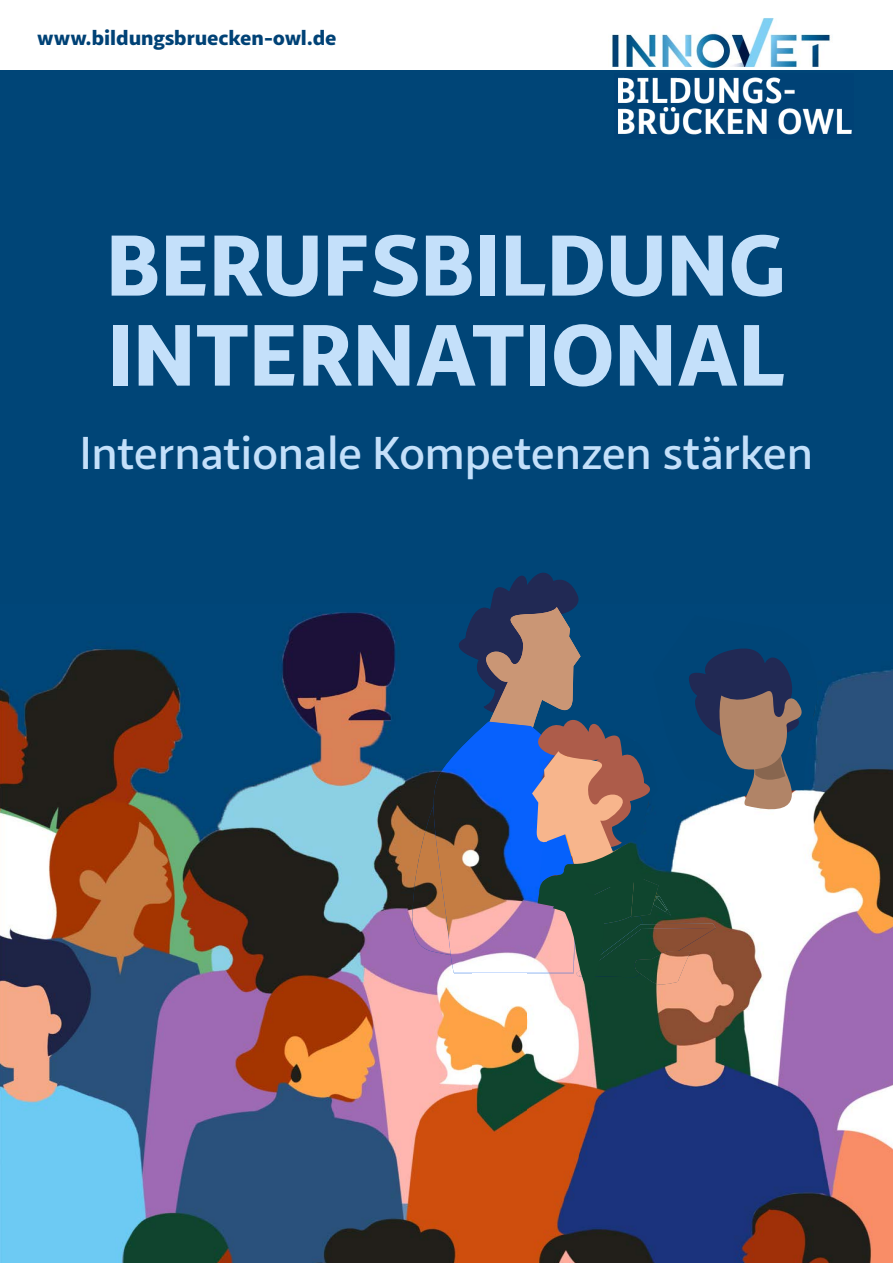
<style>
.page{position:relative;width:893px;height:1263px;background:#fff}
.page>*{position:absolute;margin:0;border:0;box-sizing:border-box;transform-origin:0 0}
.t1{font:900 87.75px "Sana Sans";color:#c4e0fa}
.t2{font:900 87px "Sana Sans";color:#c4e0fa}
.t3{font:500 46.5px "Sana Sans";letter-spacing:-.01em;color:#c4e0fa}
.t4{font:900 21px "Sana Sans";letter-spacing:-.005em;color:#004276}
</style>
<div class="page">
<div style="left:0;top:71px;width:893px;height:1192px;background:#004577"></div>
<img style="left:618px;top:77px;width:234px;height:58px">
<img style="left:612px;top:18px;width:219px;height:50px">
<img style="left:0;top:612px;width:419px;height:651px">
<img style="left:817px;top:669px;width:76px;height:86px">
<img style="left:817px;top:755px;width:76px;height:50px">
<img style="left:579px;top:805px;width:314px;height:458px">
<img style="left:419px;top:992px;width:53px;height:271px">
<img style="left:526px;top:992px;width:53px;height:271px">
<img style="left:472px;top:992px;width:54px;height:271px">
<svg style="left:409px;top:572px;width:408px;height:420px"></svg>
<p class="t4" style="left:37px;top:24px;width:301px">www.bildungsbruecken-owl.de</p>
<h2 class="t2" style="left:106px;top:208px;width:682px">BERUFSBILDUNG</h2>
<h1 class="t1" style="left:107px;top:298px;width:679px">INTERNATIONAL</h1>
<p class="t3" style="left:80px;top:424px;width:735px">Internationale Kompetenzen stärken</p>
</div>
